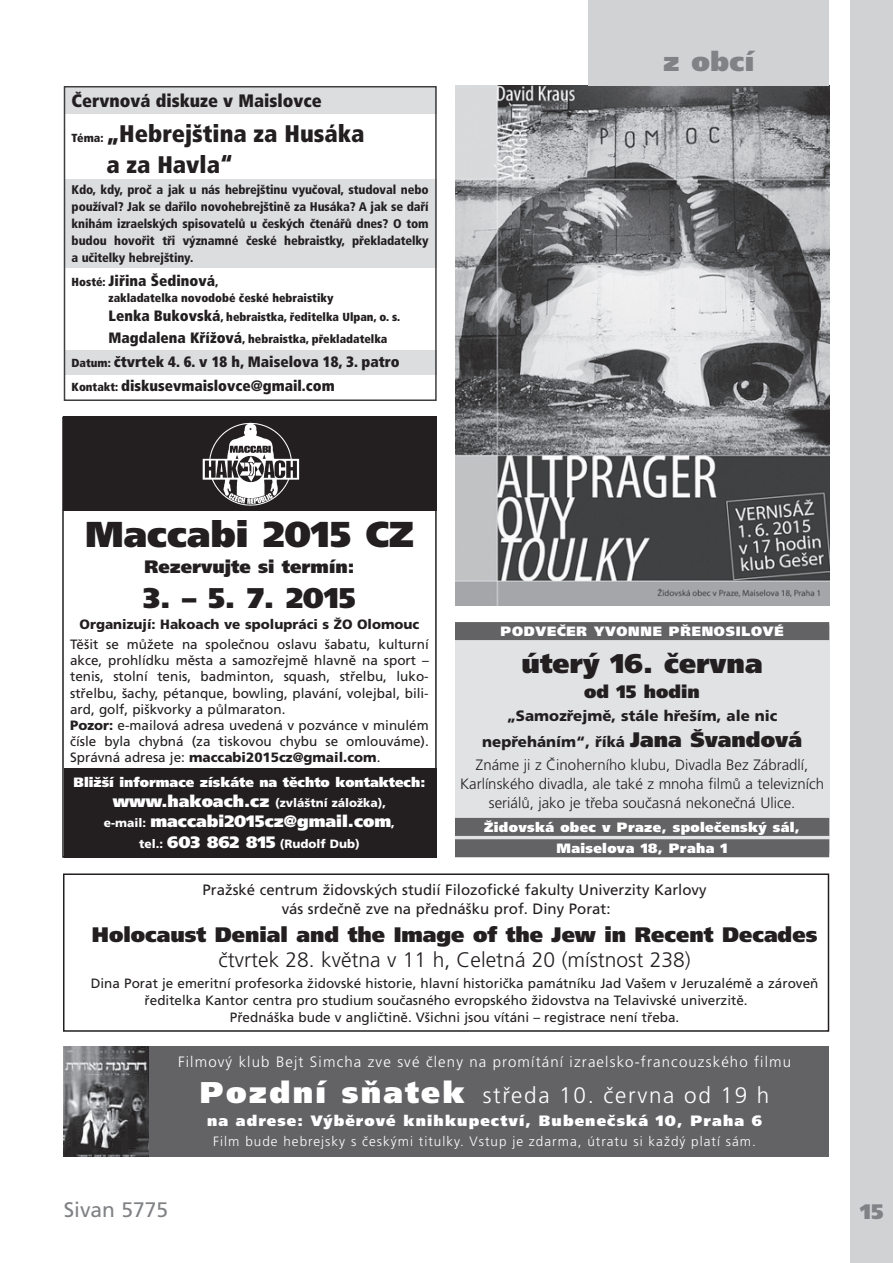
<style>
.page{position:relative;width:893px;height:1263px;background:#fff}
.page>*{position:absolute;margin:0;border:0;box-sizing:border-box;transform-origin:0 0}
.t1{font:900 36px "Frutiger CE";color:#231f20}
.t2{font:900 28.5px "Frutiger CE";color:#231f20}
.t3{font:900 27px "Frutiger CE";color:#231f20}
.t4{font:900 27px "Frutiger CE";color:#808285}
.t5{font:900 condensed 24px/30.6px "Frutiger CE";color:#231f20}
.t6{font:300 22.5px "Frutiger CE";letter-spacing:.075em;color:#fff}
.t7{font:900 21px "Frutiger CE";color:#231f20}
.t8{font:300 21px "Frutiger CE";color:#231f20}
.t9{font:21px "Frutiger CE";color:#808285}
.t10{font:900 21px "Frutiger CE";color:#808285}
.t11{font:900 18px "Frutiger CE";color:#231f20}
.t12{font:900 condensed 18px "Frutiger CE";color:#231f20}
.t13{font:900 16.5px "Frutiger CE";color:#fff}
.t14{font:300 15px/18.9px "Frutiger CE";color:#231f20;text-align:center}
.t15{font:15px/18.6px "Frutiger CE";color:#231f20}
.t16{font:900 condensed 15px/24px "Frutiger CE";color:#231f20}
.t17{font:300 15px "Frutiger CE";letter-spacing:.075em;color:#fff}
.t18{font:900 15px/26.1px "Frutiger CE";color:#231f20;text-align:center}
.t19{font:900 15px "Frutiger CE";letter-spacing:.075em;color:#fff}
.t20{font:13.5px/16.2px "Frutiger CE";color:#231f20}
.t21{font:300 13.5px "Frutiger CE";letter-spacing:.075em;color:#fff}
.t22{font:900 13.5px/21.5px "Frutiger CE";letter-spacing:.025em;color:#fff;text-align:center}
.t23{font:900 13.5px "Frutiger CE";color:#fff}
.t24{font:900 13.5px "Frutiger CE";color:#231f20}
.t25{font:900 13.5px "Frutiger CE";letter-spacing:.055em;color:#fff}
.t26{font:900 condensed 12.6px/17px "Frutiger CE";letter-spacing:-.01em;color:#231f20;text-align:justify}
.t27{font:900 12px "Frutiger CE";color:#fff}
.t28{font:900 condensed 11.7px/19.8px "Frutiger CE";color:#231f20}
.s1{font-size:11.7px}
.s2{font-size:15px}
.s3{font-weight:900}
.s4{font-size:16.5px}
.s5{font-size:12px}
.s6{font-size:21px}
.s7{font-weight:900;font-size:30px}
</style>
<div class="page">
<div style="left:64px;top:768px;width:373px;height:90px;background:#231f20"></div>
<div style="left:850px;top:0;width:43px;height:1263px;background:#d1d2d4"></div>
<img style="left:455px;top:85px;width:374px;height:521px">
<div style="left:588px;top:0;width:241px;height:85px;background:#d1d2d4"></div>
<div style="left:64px;top:350px;width:373px;height:24px;background:#dcdddf"></div>
<div style="left:64px;top:87px;width:373px;height:27px;background:#dcdddf"></div>
<div style="left:64px;top:179px;width:373px;height:89px;background:#dcdddf"></div>
<div style="left:64px;top:86px;width:373px;height:315px;border:2px solid #3e3e3f"></div>
<div style="left:64px;top:1047px;width:765px;height:110px;background:#636366"></div>
<div style="left:455px;top:626px;width:374px;height:227px;background:#e1e2e4"></div>
<div style="left:455px;top:622px;width:374px;height:18px;background:#636366"></div>
<div style="left:455px;top:818px;width:374px;height:18px;background:#636366"></div>
<div style="left:455px;top:839px;width:374px;height:18px;background:#636366"></div>
<img style="left:64px;top:1047px;width:84px;height:110px">
<div style="left:63px;top:873px;width:766px;height:159px;border:2px solid #231f20"></div>
<div style="left:62px;top:417px;width:375px;height:441px;border:2px solid #231f20"></div>
<div style="left:64px;top:417px;width:373px;height:94px;background:#231f20"></div>
<img style="left:202px;top:422px;width:98px;height:84px">
<h3 class="t12" style="left:72px;top:94px;width:252px">Červnová diskuze v Maislovce</h3>
<h3 class="t5" style="left:106px;top:120px;width:260px;text-indent:-35px"><span class="s1">Téma:</span> „Hebrejština za Husáka a za Havla“</h3>
<p class="t26" style="left:72px;top:182px;width:359px">Kdo, kdy, proč a jak u nás hebrejštinu vyučoval, studoval nebo používal? Jak se dařilo novohebrejštině za Husáka? A jak se daří knihám izraelských spisovatelů u českých čtenářů dnes? O tom budou hovořit tři významné české hebraistky, překladatelky a učitelky hebrejštiny.</p>
<p class="t16" style="left:72px;top:270px;width:148px"><span class="s1">Hosté:</span> Jiřina Šedinová<span class="s1">,</span></p>
<p class="t28" style="left:109px;top:288px;width:293px">zakladatelka novodobé české hebraistiky<br><span class="s2">Lenka Bukovská</span>, hebraistka, ředitelka Ulpan, o. s.</p>
<p class="t28" style="left:109px;top:330px;width:280px"><span class="s2">Magdalena Křížová</span>, hebraistka, překladatelka</p>
<p class="t16" style="left:72px;top:351px;width:329px"><span class="s1">Datum:</span> čtvrtek 4. 6. v 18 h, Maiselova 18, 3. patro<br><span class="s1">Kontakt:</span> diskusevmaislovce@gmail.com</p>
<h3 class="t4" style="left:663px;top:50px;width:92px">z obcí</h3>
<h1 class="t1" style="left:85px;top:520px;width:330px">Maccabi 2015 CZ</h1>
<h3 class="t11" style="left:145px;top:560px;width:211px">Rezervujte si termín:</h3>
<h2 class="t2" style="left:143px;top:587px;width:214px">3. – 5. 7. 2015</h2>
<p class="t24" style="left:80px;top:618px;width:341px">Organizují: Hakoach ve spolupráci s ŽO Olomouc</p>
<p class="t20" style="left:70px;top:637px;width:360px">Těšit se můžete na společnou oslavu šabatu, kulturní akce, prohlídku města a samozřejmě hlavně na sport – tenis, stolní tenis, badminton, squash, střelbu, luko&shy;střelbu, šachy, pétanque, bowling, plavání, volejbal, bili&shy;ard, golf, piškvorky a půlmaraton.<br><span class="s3">Pozor:</span> e-mailová adresa uvedená v pozvánce v minulém čísle byla chybná (za tiskovou chybu se omlouváme).<br>Správná adresa je: <span class="s3">maccabi2015cz@gmail.com</span>.</p>
<p class="t23" style="left:74px;top:777px;width:353px">Bližší informace získáte na těchto kontaktech:</p>
<p class="t27" style="left:113px;top:798px;width:275px"><span class="s4">www.hakoach.cz</span> (zvláštní záložka),</p>
<p class="t13" style="left:104px;top:815px;width:292px"><span class="s5">e-mail:</span> maccabi2015cz@gmail.com<span class="s5">,</span></p>
<p class="t27" style="left:139px;top:839px;width:222px">tel.: <span class="s4">603 862 815</span> (Rudolf Dub)</p>
<p class="t25" style="left:500px;top:626px;width:285px">PODVEČER YVONNE PŘENOSILOVÉ</p>
<h3 class="t3" style="left:522px;top:653px;width:242px">úterý 16. června</h3>
<h3 class="t11" style="left:584px;top:684px;width:117px">od 15 hodin</h3>
<p class="t18" style="left:482px;top:704px;width:321px">„Samozřejmě, stále hřeším, ale nic nepřeháním“, říká <span class="s6">Jana Švandová</span></p>
<p class="t14" style="left:460px;top:757px;width:366px">Známe ji z Činoherního klubu, Divadla Bez Zábradlí,<br>Karlínského divadla, ale také z mnoha filmů a televizních seriálů, jako je třeba současná nekonečná Ulice.</p>
<p class="t22" style="left:484px;top:817px;width:317px">Židovská obec v Praze, společenský sál,<br>Maiselova 18, Praha 1</p>
<p class="t15" style="left:282px;top:882px;width:426px;text-indent:-79px">Pražské centrum židovských studií Filozofické fakulty Univerzity Karlovy vás srdečně zve na přednášku prof. Diny Porat:</p>
<h3 class="t7" style="left:92px;top:926px;width:727px">Holocaust Denial and the Image of the Jew in Recent Decades</h3>
<h3 class="t8" style="left:219px;top:952px;width:474px">čtvrtek 28. května v 11 h, Celetná 20 (místnost 238)</h3>
<p class="t20" style="left:91px;top:977px;width:729px">Dina Porat je emeritní profesorka židovské historie, hlavní historička památníku Jad Vašem v Jeruzalémě a zároveň</p>
<p class="t20" style="left:145px;top:993px;width:604px">ředitelka Kantor centra pro studium současného evropského židovstva na Telavivské univerzitě.</p>
<p class="t20" style="left:230px;top:1010px;width:451px">Přednáška bude v angličtině. Všichni jsou vítáni – registrace není třeba.</p>
<p class="t17" style="left:178px;top:1056px;width:615px">Filmový klub Bejt Simcha zve své členy na promítání izraelsko-francouzského filmu</p>
<h3 class="t6" style="left:200px;top:1086px;width:571px"><span class="s7">Pozdní sňatek</span> středa 10. června od 19 h</h3>
<p class="t19" style="left:207px;top:1114px;width:557px">na adrese: Výběrové knihkupectví, Bubenečská 10, Praha 6</p>
<p class="t21" style="left:213px;top:1136px;width:544px">Film bude hebrejsky s českými titulky. Vstup je zdarma, útratu si každý platí sám.</p>
<h3 class="t9" style="left:64px;top:1202px;width:106px">Sivan 5775</h3>
<h3 class="t10" style="left:860px;top:1204px;width:25px">15</h3>
</div>
